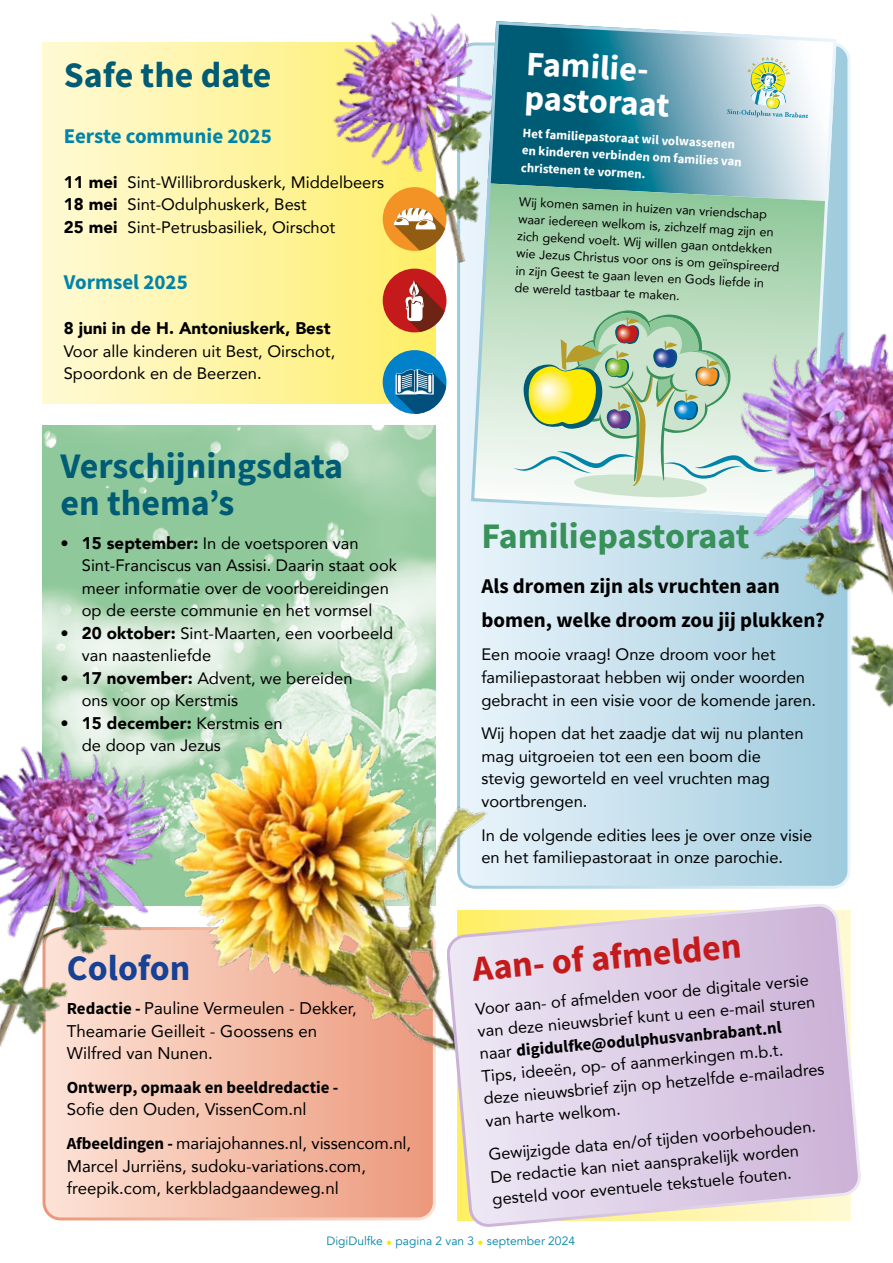
<style>
.page{position:relative;width:893px;height:1263px;background:#fff}
.page>*{position:absolute;margin:0;border:0;box-sizing:border-box;transform-origin:0 0}
.t1{font:700 36px/37.5px "Source Sans Pro";color:#005c75}
.t2{font:700 36px "Source Sans Pro";color:#379159}
.t3{font:700 36px "Source Sans Pro";color:#c51a1b}
.t4{font:700 36px "Source Sans Pro";color:#164194}
.t5{font:700 34.35px/34.3px "Source Sans Pro";color:#fff}
.t6{font:700 21px/33.8px "Source Sans Pro";color:#000}
.t7{font:700 21px "Source Sans Pro";color:#0084a9}
.t8{font:700 16.95px "Source Sans Pro";color:#000}
.t9{font:16.8px/22.5px "Avenir";color:#000}
.t10{font:700 16.8px "Source Sans Pro";color:#000}
.t11{font:900 16.8px "Avenir";color:#000}
.t12{font:16.5px/22.5px "Avenir";color:#000}
.t13{font:700 12.9px/17.2px "Source Sans Pro";color:#fff}
.t14{font:12.6px/17.2px "Avenir";color:#000}
.t15{font:12px "Avenir";color:#0084a9}
.s1{font-weight:900;font-size:16.8px}
.s2{font-family:"Source Sans Pro";font-weight:700}
.s3{font-family:"Avenir";font-weight:400;font-size:16.5px}
.s4{color:#fcea00}
</style>
<div class="page">
<svg style="left:461px;top:44px;width:388px;height:841px;background:#c5e0ec"></svg>
<div style="left:43px;top:43px;width:393px;height:361px;background:linear-gradient(to right,#fffad8,#fdee68)"></div>
<img style="left:43px;top:425px;width:393px;height:295px">
<img style="left:307px;top:13px;width:162px;height:274px">
<svg style="left:44px;top:1091px;width:388px;height:128px;background:#f4c1ad"></svg>
<img style="left:102px;top:635px;width:500px;height:513px">
<svg style="left:447px;top:904px;width:413px;height:322px;background:#e1d2e2"></svg>
<svg style="left:469px;top:21px;width:369px;height:500px;background:#9cc4b8"></svg>
<img style="left:710px;top:318px;width:183px;height:473px">
<div style="left:383px;top:269px;width:63px;height:63px;background:#c51a1b;border-radius:50%"></div>
<svg style="left:405px;top:280px;width:40px;height:52px"></svg>
<div style="left:383px;top:350px;width:63px;height:64px;background:#0081c9;border-radius:50%"></div>
<svg style="left:395px;top:369px;width:51px;height:45px"></svg>
<hr style="left:398px;top:375px;width:3px;height:17px;background:#fff">
<hr style="left:428px;top:375px;width:3px;height:17px;background:#fff">
<div style="left:383px;top:187px;width:63px;height:64px;background:#f39325;border-radius:50%"></div>
<svg style="left:394px;top:208px;width:51px;height:42px"></svg>
<img style="left:0;top:720px;width:191px;height:371px">
<h1 class="t1" style="left:64px;top:55px;width:209px">Safe the date</h1>
<p class="t7" style="left:64px;top:122px;width:210px">Eerste communie 2025</p>
<p class="t12" style="left:64px;top:170px;width:322px"><span class="s1">11 mei</span> Sint-Willibrorduskerk, Middelbeers<br><span class="s1">18 mei</span> Sint-Odulphuskerk, Best<br><span class="s1">25 mei</span> Sint-Petrusbasiliek, Oirschot</p>
<p class="t7" style="left:64px;top:268px;width:126px">Vormsel 2025</p>
<p class="t11" style="left:64px;top:314px;width:268px">8 juni in de H. Antoniuskerk, Best</p>
<p class="t12" style="left:64px;top:339px;width:273px">Voor alle kinderen uit Best, Oirschot,<br>Spoordonk en de Beerzen.</p>
<h1 class="t1" style="left:61px;top:446px;width:284px">Verschijningsdata en thema’s</h1>
<p class="t12" style="left:82px;top:531px;width:317px;text-indent:-21px">• <span class="s1">15 september:</span> In de voetsporen van Sint-Franciscus van Assisi. Daarin staat ook meer informatie over de voorbereidingen op de eerste communie en het vormsel</p>
<p class="t12" style="left:82px;top:621px;width:313px;text-indent:-21px">• <span class="s1">20 oktober:</span> Sint-Maarten, een voorbeeld van naastenliefde</p>
<p class="t12" style="left:82px;top:666px;width:272px;text-indent:-21px">• <span class="s1">17 november:</span> Advent, we bereiden ons voor op Kerstmis</p>
<p class="t12" style="left:82px;top:711px;width:202px;text-indent:-21px">• <span class="s1">15 december:</span> Kerstmis en de doop van Jezus</p>
<h1 class="t4" style="left:67px;top:944px;width:125px">Colofon</h1>
<p class="t9" style="left:67px;top:996px;width:292px"><span class="s2">Redactie -</span> Pauline Vermeulen - Dekker,<br>Theamarie Geilleit - Goossens en<br>Wilfred van Nunen.</p>
<p class="t10" style="left:67px;top:1076px;width:273px">Ontwerp, opmaak en beeldredactie -</p>
<p class="t9" style="left:67px;top:1092px;width:346px;line-height:33.8px">Sofie den Ouden, VissenCom.nl<br><span class="s2">Afbeeldingen -</span> mariajohannes.nl, vissencom.nl,</p>
<p class="t9" style="left:67px;top:1154px;width:301px">Marcel Jurriëns, sudoku-variations.com, freepik.com, kerkbladgaandeweg.nl</p>
<h2 class="t5" style="left:527px;top:46px;width:147px;rotate:3deg">Familie&shy;pastoraat</h2>
<p class="t13" style="left:523px;top:124px;width:222px;rotate:3deg">Het familiepastoraat wil volwassenen en kinderen verbinden om families van christenen te vormen.</p>
<p class="t14" style="left:520px;top:193px;width:265px;rotate:3deg">Wijkomen samen in huizen van vriendschap waar iedereen welkom is, zichzelf mag zijn en zich gekend voelt. Wijwillen gaan ontdekken wie Jezus Christus voor ons is om geïnspireerd in zijn Geest te gaan leven en Gods liefde in de wereld tastbaar te maken.</p>
<h1 class="t2" style="left:481px;top:512px;width:270px">Familiepastoraat</h1>
<p class="t6" style="left:481px;top:569px;width:345px">Als dromen zijn als vruchten aan bomen, welke droom zou jij plukken?</p>
<p class="t12" style="left:481px;top:643px;width:336px">Een mooie vraag! Onze droom voor het familiepastoraat hebben wij onder woorden gebracht in een visie voor de komende jaren.</p>
<p class="t12" style="left:481px;top:722px;width:324px">Wij hopen dat het zaadje dat wij nu planten mag uitgroeien tot een een boom die stevig geworteld en veel vruchten mag voortbrengen.</p>
<p class="t12" style="left:481px;top:823px;width:332px">In de volgende edities lees je over onze visie en het familiepastoraat in onze parochie.</p>
<h1 class="t3" style="left:470px;top:945px;width:272px;rotate:-5deg">Aan- of afmelden</h1>
<p class="t12" style="left:475px;top:997px;width:340px;rotate:-5deg">Voor aan- of afmelden voor de digitale versie van deze nieuwsbrief kunt u een e-mail sturen</p>
<p class="t8" style="left:479px;top:1042px;width:304px;rotate:-5deg"><span class="s3">naar</span> digidulfke@odulphusvanbrabant.nl</p>
<p class="t12" style="left:481px;top:1064px;width:344px;rotate:-5deg">Tips, ideeën, op- of aanmerkingen m.b.t. deze nieuwsbrief zij n op hetzelfde e-mailadres van harte welkom.</p>
<p class="t12" style="left:487px;top:1143px;width:330px;rotate:-5deg">Gewij zigde data en/of tij den voorbehouden.<br>De redactie kan niet aansprakelij k worden gesteld voor eventuele tekstuele fouten.</p>
<p class="t15" style="left:326px;top:1234px;width:250px">DigiDulfke <span class="s4">•</span> pagina 2 van 3 <span class="s4">•</span> september 2024</p>
</div>
